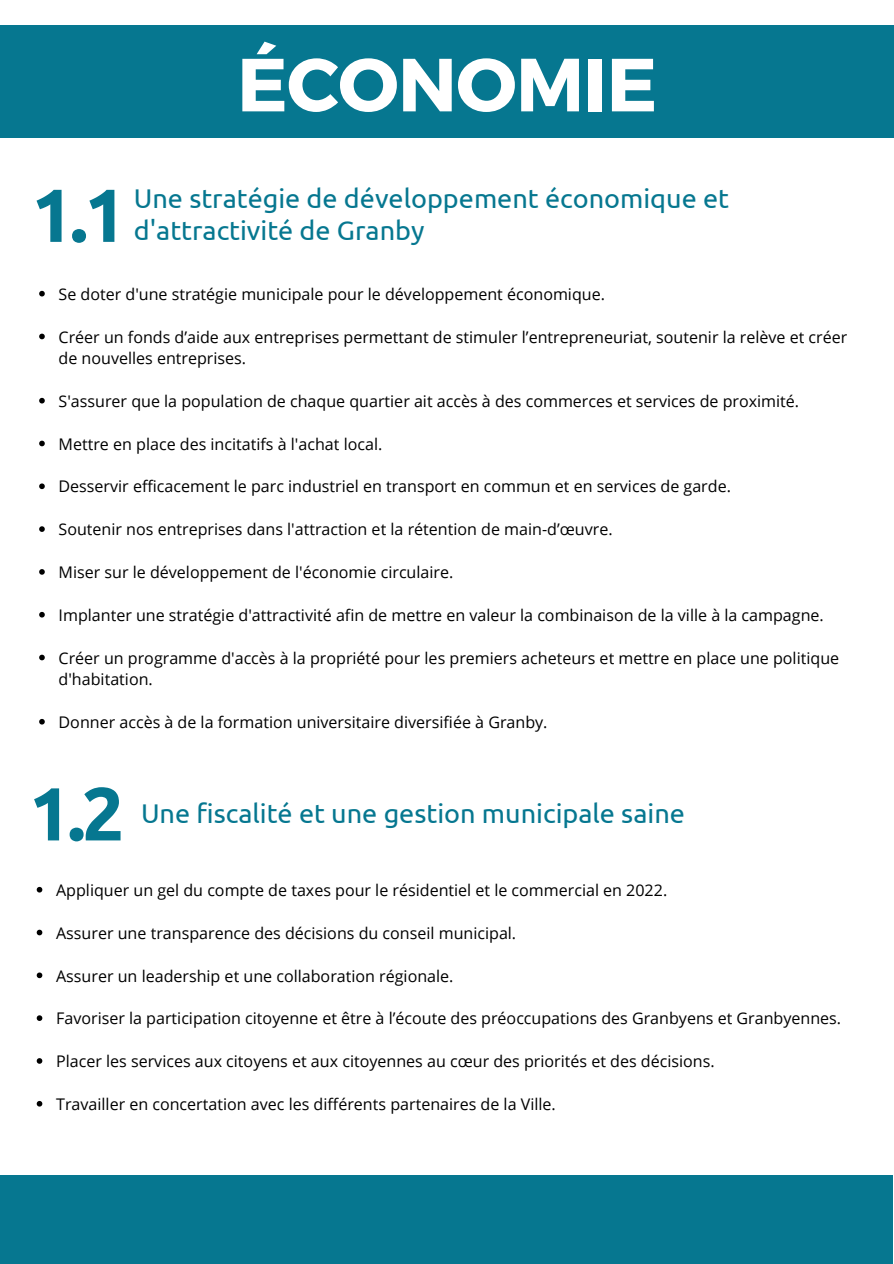
<style>
.page{position:relative;width:894px;height:1264px;background:#fff}
.page>*{position:absolute;margin:0;border:0;box-sizing:border-box;transform-origin:0 0}
.t1{font:700 75px "Montserrat";letter-spacing:-.01em;color:#fff}
.t2{font:700 75px "Ubuntu";color:#067790}
.t3{font:27px "Ubuntu";color:#067790}
.t4{font:16.05px/21.5px "Open Sans";color:#000}
</style>
<div class="page">
<svg style="left:39px;top:291px;width:6px;height:5px"></svg>
<svg style="left:39px;top:333px;width:6px;height:6px"></svg>
<svg style="left:39px;top:398px;width:6px;height:5px"></svg>
<svg style="left:39px;top:440px;width:6px;height:6px"></svg>
<svg style="left:39px;top:483px;width:6px;height:6px"></svg>
<svg style="left:39px;top:526px;width:6px;height:6px"></svg>
<svg style="left:39px;top:569px;width:6px;height:5px"></svg>
<svg style="left:39px;top:612px;width:6px;height:5px"></svg>
<svg style="left:39px;top:654px;width:6px;height:6px"></svg>
<svg style="left:39px;top:719px;width:6px;height:5px"></svg>
<div style="left:0;top:25px;width:893px;height:112px;background:#067790"></div>
<svg style="left:37px;top:886px;width:5px;height:6px"></svg>
<svg style="left:37px;top:929px;width:5px;height:6px"></svg>
<svg style="left:37px;top:972px;width:5px;height:6px"></svg>
<svg style="left:37px;top:1015px;width:5px;height:5px"></svg>
<svg style="left:37px;top:1058px;width:5px;height:5px"></svg>
<svg style="left:37px;top:1100px;width:5px;height:6px"></svg>
<div style="left:0;top:1175px;width:893px;height:88px;background:#067790"></div>
<p class="t1" style="left:237px;top:36px;width:421px">ÉCONOMIE</p>
<p class="t2" style="left:31px;top:172px;width:97px">1.1</p>
<p class="t3" style="left:134px;top:183px;width:596px">Une stratégie de développement économique et</p>
<p class="t3" style="left:134px;top:215px;width:292px">d'attractivité de Granby</p>
<p class="t4" style="left:59px;top:283px;width:547px">Se doter d'une stratégie municipale pour le développement économique.</p>
<p class="t4" style="left:59px;top:326px;width:790px">Créer un fonds d’aide aux entreprises permettant de stimuler l’entrepreneuriat, soutenir la relève et créer de nouvelles entreprises.</p>
<p class="t4" style="left:59px;top:390px;width:742px">S'assurer que la population de chaque quartier ait accès à des commerces et services de proximité.</p>
<p class="t4" style="left:59px;top:433px;width:325px">Mettre en place des incitatifs à l'achat local.</p>
<p class="t4" style="left:59px;top:475px;width:673px">Desservir efficacement le parc industriel en transport en commun et en services de garde.</p>
<p class="t4" style="left:59px;top:518px;width:555px">Soutenir nos entreprises dans l'attraction et la rétention de main-d’œuvre.</p>
<p class="t4" style="left:59px;top:561px;width:396px">Miser sur le développement de l'économie circulaire.</p>
<p class="t4" style="left:59px;top:604px;width:766px">Implanter une stratégie d'attractivité afin de mettre en valeur la combinaison de la ville à la campagne.</p>
<p class="t4" style="left:59px;top:646px;width:781px">Créer un programme d'accès à la propriété pour les premiers acheteurs et mettre en place une politique d'habitation.</p>
<p class="t4" style="left:59px;top:711px;width:490px">Donner accès à de la formation universitaire diversifiée à Granby.</p>
<p class="t2" style="left:29px;top:770px;width:97px">1.2</p>
<p class="t3" style="left:141px;top:797px;width:545px">Une fiscalité et une gestion municipale saine</p>
<p class="t4" style="left:56px;top:879px;width:612px">Appliquer un gel du compte de taxes pour le résidentiel et le commercial en 2022.</p>
<p class="t4" style="left:56px;top:921px;width:461px">Assurer une transparence des décisions du conseil municipal.</p>
<p class="t4" style="left:56px;top:964px;width:399px">Assurer un leadership et une collaboration régionale.</p>
<p class="t4" style="left:56px;top:1007px;width:786px">Favoriser la participation citoyenne et être à l’écoute des préoccupations des Granbyens et Granbyennes.</p>
<p class="t4" style="left:56px;top:1050px;width:659px">Placer les services aux citoyens et aux citoyennes au cœur des priorités et des décisions.</p>
<p class="t4" style="left:56px;top:1092px;width:501px">Travailler en concertation avec les différents partenaires de la Ville.</p>
</div>
